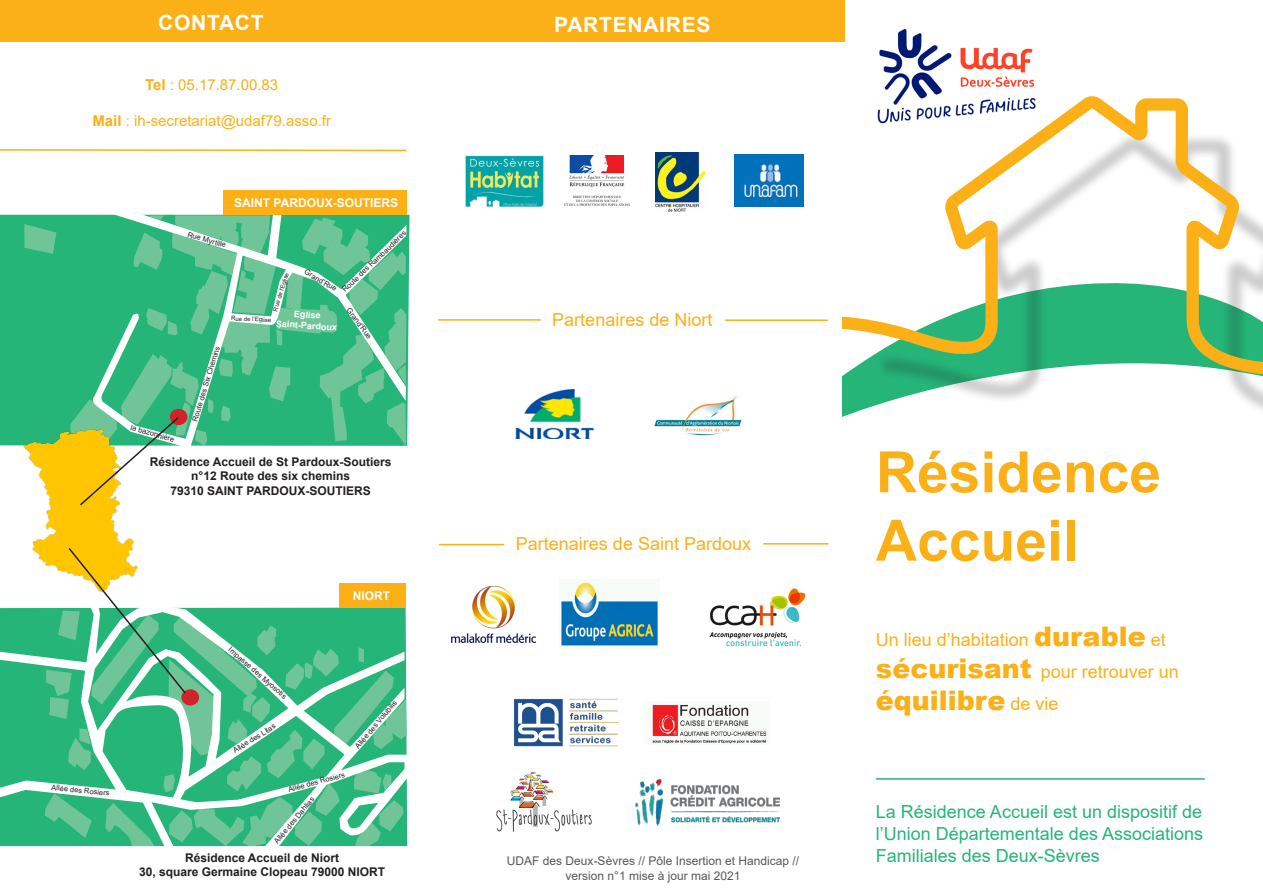
<style>
.page{position:relative;width:1263px;height:893px;background:#fff}
.page>*{position:absolute;margin:0;border:0;box-sizing:border-box;transform-origin:0 0}
.t1{font:700 57px "Arial";color:#fbb017}
.t2{font:900 27px "Arial";color:#fbb017}
.t3{font:700 21px "Arial";letter-spacing:.035em;color:#fff}
.t4{font:18px/21.6px "Arial";color:#25b579}
.t5{font:18px "Arial";color:#fbb017}
.t6{font:15px "Arial";color:#fbb017}
.t7{font:700 12px "Arial";color:#231f20}
.t8{font:12px/14.4px "Arial";color:#57585a;text-align:center}
.t9{font:700 12px "Arial";color:#fff}
.t10{font:700 9px "Arial";color:#fff}
.t11{font:7.5px "Arial";color:#231f20}
.t12{font:6px "Arial";color:#231f20}
.s1{font-weight:700}
.s2{font-weight:900;font-size:27px}
.s3{font-weight:400;font-size:18px}
</style>
<div class="page">
<svg style="left:842px;top:376px;width:34px;height:41px"></svg>
<img style="left:879px;top:29px;width:156px;height:66px">
<img style="left:656px;top:153px;width:49px;height:58px">
<div style="left:0;top:215px;width:409px;height:231px;background:#25b579"></div>
<svg style="left:24px;top:224px;width:32px;height:30px"></svg>
<img style="left:12px;top:425px;width:122px;height:137px">
<svg style="left:70px;top:215px;width:336px;height:292px"></svg>
<svg style="left:0;top:608px;width:408px;height:239px;background:#3bbc87"></svg>
<svg style="left:45px;top:546px;width:362px;height:300px"></svg>
<div style="left:0;top:0;width:844px;height:41px;background:#fbb017"></div>
<div style="left:224px;top:190px;width:183px;height:25px;background:#fbb017"></div>
<div style="left:339px;top:583px;width:66px;height:25px;background:#fbb017"></div>
<svg style="left:0;top:149px;width:407px;height:3px"></svg>
<div style="left:876px;top:131px;width:387px;height:295px;background:#231f20;opacity:.23"></div>
<svg style="left:842px;top:95px;width:421px;height:281px"></svg>
<hr style="left:876px;top:778px;width:329px;height:2px;background:#25b579">
<img style="left:735px;top:155px;width:69px;height:51px">
<img style="left:465px;top:155px;width:79px;height:52px">
<img style="left:564px;top:155px;width:66px;height:51px">
<img style="left:516px;top:389px;width:77px;height:50px">
<img style="left:654px;top:395px;width:88px;height:41px">
<hr style="left:438px;top:319px;width:103px;height:2px;background:#fbb017">
<hr style="left:725px;top:319px;width:103px;height:2px;background:#fbb017">
<img style="left:452px;top:587px;width:84px;height:56px">
<img style="left:561px;top:582px;width:97px;height:64px">
<img style="left:709px;top:588px;width:97px;height:59px">
<img style="left:496px;top:771px;width:96px;height:61px">
<hr style="left:439px;top:544px;width:65px;height:1px;background:#fbb017">
<hr style="left:763px;top:543px;width:65px;height:2px;background:#fbb017">
<img style="left:652px;top:704px;width:115px;height:40px">
<img style="left:514px;top:699px;width:104px;height:48px">
<img style="left:635px;top:780px;width:144px;height:45px">
<p class="t3" style="left:158px;top:8px;width:107px">CONTACT</p>
<p class="t6" style="left:145px;top:75px;width:135px"><span class="s1">Tel</span> : 05.17.87.00.83</p>
<p class="t6" style="left:92px;top:111px;width:240px"><span class="s1">Mail</span> : ih-secretariat@udaf79.asso.fr</p>
<p class="t9" style="left:234px;top:194px;width:165px">SAINT PARDOUX-SOUTIERS</p>
<p class="t11" style="left:340px;top:287px;width:87px;rotate:-44deg">Route des Rambaudières</p>
<p class="t11" style="left:189px;top:229px;width:41px;rotate:16deg">Rue Myrtille</p>
<p class="t11" style="left:308px;top:267px;width:38px;rotate:30deg">Grand’Rue</p>
<p class="t12" style="left:271px;top:310px;width:42px;rotate:-73deg">Rue de l’Eglise</p>
<p class="t11" style="left:352px;top:306px;width:38px;rotate:53deg">Grand’Rue</p>
<p class="t10" style="left:295px;top:307px;width:28px;rotate:4deg">Eglise</p>
<p class="t10" style="left:277px;top:317px;width:63px;rotate:4deg">Saint-Pardoux</p>
<p class="t12" style="left:231px;top:314px;width:42px;rotate:2deg">Rue de l’Eglise</p>
<p class="t11" style="left:132px;top:422px;width:47px;rotate:16deg">la bazonnière</p>
<p class="t11" style="left:190px;top:420px;width:80px;rotate:-73deg">Route des Six Chemins</p>
<p class="t7" style="left:150px;top:453px;width:243px">Résidence Accueil de St Pardoux-Soutiers</p>
<p class="t7" style="left:191px;top:467px;width:160px">n°12 Route des six chemins</p>
<p class="t7" style="left:170px;top:482px;width:202px">79310 SAINT PARDOUX-SOUTIERS</p>
<p class="t9" style="left:353px;top:587px;width:39px">NIORT</p>
<p class="t11" style="left:233px;top:644px;width:76px;rotate:41deg">Impasse des Myosotis</p>
<p class="t11" style="left:231px;top:746px;width:50px;rotate:-32deg">Allée des Lilas</p>
<p class="t11" style="left:52px;top:782px;width:60px;rotate:6deg">Allée des Rosiers</p>
<p class="t11" style="left:287px;top:784px;width:60px;rotate:-15deg">Allée des Rosiers</p>
<p class="t11" style="left:272px;top:839px;width:59px;rotate:-50deg">Allée des Dahlias</p>
<p class="t11" style="left:353px;top:744px;width:62px;rotate:-50deg">Allée des Volubilis</p>
<p class="t7" style="left:185px;top:849px;width:156px">Résidence Accueil de Niort</p>
<p class="t7" style="left:139px;top:863px;width:248px">30, square Germaine Clopeau 79000 NIORT</p>
<p class="t3" style="left:554px;top:9px;width:158px">PARTENAIRES</p>
<p class="t5" style="left:552px;top:308px;width:162px">Partenaires de Niort</p>
<p class="t5" style="left:516px;top:531px;width:237px">Partenaires de Saint Pardoux</p>
<p class="t8" style="left:507px;top:854px;width:294px">UDAF des Deux-Sèvres // Pôle Insertion et Handicap // version n°1 mise à jour mai 2021</p>
<p class="t1" style="left:876px;top:432px;width:287px">Résidence</p>
<p class="t1" style="left:876px;top:500px;width:204px">Accueil</p>
<p class="t5" style="left:876px;top:627px;width:291px">Un lieu d’habitation <span class="s2">durable</span> et</p>
<p class="t5" style="left:876px;top:659px;width:305px"><span class="s2">sécurisant</span> pour retrouver un</p>
<p class="t2" style="left:876px;top:681px;width:184px">équilibre <span class="s3">de vie</span></p>
<p class="t4" style="left:876px;top:801px;width:329px">La Résidence Accueil est un dispositif de l’Union Départementale des Associations</p>
<p class="t4" style="left:876px;top:844px;width:226px">Familiales des Deux-Sèvres</p>
</div>
